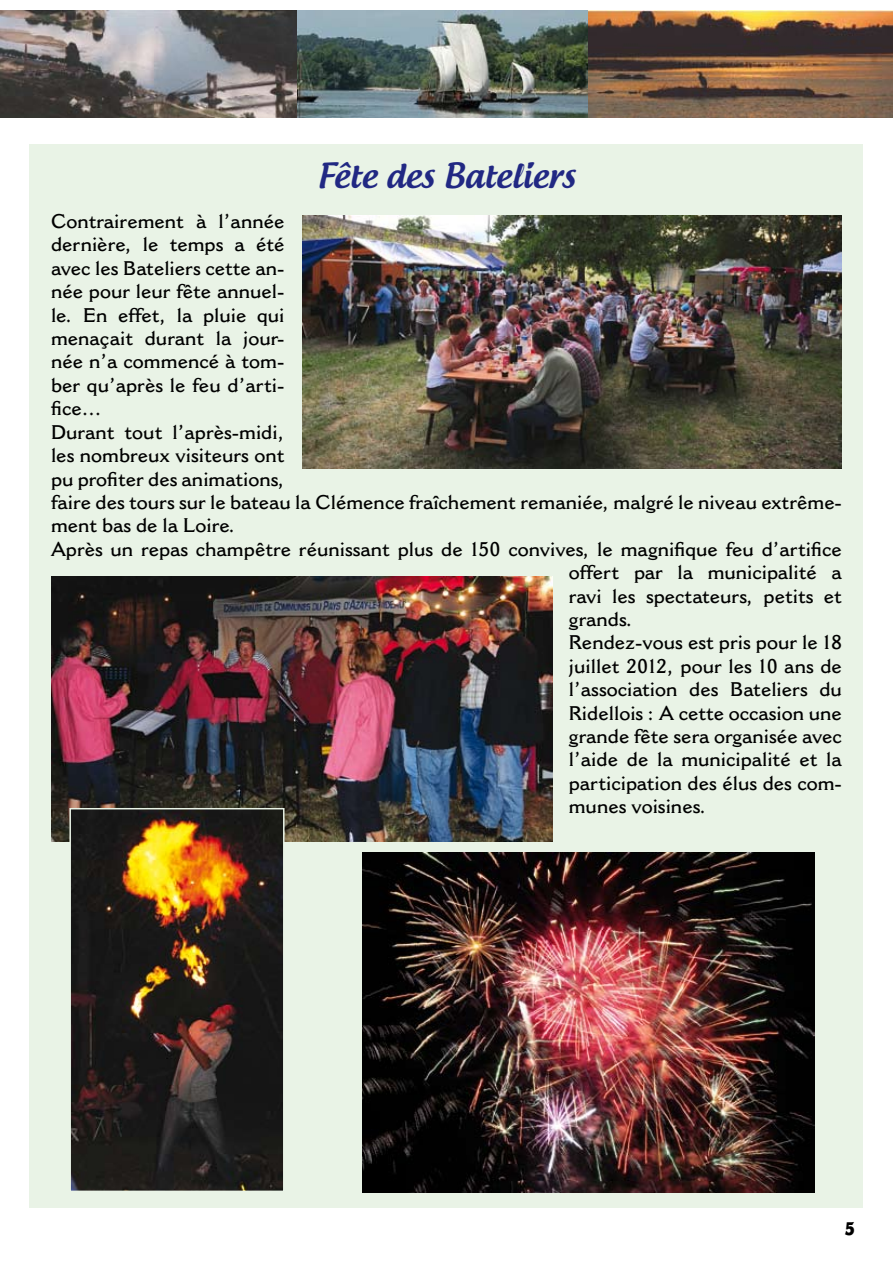
<style>
.page{position:relative;width:893px;height:1263px;background:#fff}
.page>*{position:absolute;margin:0;border:0;box-sizing:border-box;transform-origin:0 0}
.t1{font:500 33px "Androgyne";color:#212883}
.t2{font:600 19.5px "Cantoria";color:#000}
.t3{font:800 18px "Cantoria";color:#000}
</style>
<div class="page">
<div style="left:30px;top:145px;width:833px;height:1063px;background:#e9f3e6"></div>
<img style="left:0;top:11px;width:893px;height:107px">
<img style="left:302px;top:215px;width:540px;height:254px">
<img style="left:51px;top:576px;width:501px;height:266px">
<img style="left:72px;top:811px;width:210px;height:378px">
<div style="left:69px;top:808px;width:216px;height:384px;border:2px solid #e9f3e6"></div>
<img style="left:363px;top:853px;width:452px;height:339px">
<h1 class="t1" style="left:318px;top:155px;width:259px">Fête des Bateliers</h1>
<p class="t2" style="left:51px;top:209px;width:235px">Contrairement à l’année</p>
<p class="t2" style="left:51px;top:233px;width:235px">dernière, le temps a été</p>
<p class="t2" style="left:51px;top:256px;width:235px">avec les Bateliers cette an-</p>
<p class="t2" style="left:51px;top:280px;width:235px">née pour leur fête annuel-</p>
<p class="t2" style="left:51px;top:303px;width:235px">le. En effet, la pluie qui</p>
<p class="t2" style="left:51px;top:326px;width:235px">menaçait durant la jour-</p>
<p class="t2" style="left:51px;top:350px;width:235px">née n’a commencé à tom-</p>
<p class="t2" style="left:51px;top:373px;width:235px">ber qu’après le feu d’arti-</p>
<p class="t2" style="left:51px;top:397px;width:52px">fice…</p>
<p class="t2" style="left:51px;top:420px;width:235px">Durant tout l’après-midi,</p>
<p class="t2" style="left:51px;top:443px;width:235px">les nombreux visiteurs ont</p>
<p class="t2" style="left:51px;top:467px;width:235px">pu profiter des animations,</p>
<p class="t2" style="left:51px;top:490px;width:792px">faire des tours sur le bateau la Clémence fraîchement remaniée, malgré le niveau extrême-</p>
<p class="t2" style="left:51px;top:514px;width:186px">ment bas de la Loire.</p>
<p class="t2" style="left:51px;top:537px;width:792px">Après un repas champêtre réunissant plus de 150 convives, le magnifique feu d’artifice</p>
<p class="t2" style="left:569px;top:560px;width:274px">offert par la municipalité a</p>
<p class="t2" style="left:569px;top:584px;width:274px">ravi les spectateurs, petits et</p>
<p class="t2" style="left:569px;top:607px;width:65px">grands.</p>
<p class="t2" style="left:569px;top:631px;width:274px">Rendez-vous est pris pour le 18</p>
<p class="t2" style="left:569px;top:654px;width:274px">juillet 2012, pour les 10 ans de</p>
<p class="t2" style="left:569px;top:677px;width:274px">l’association des Bateliers du</p>
<p class="t2" style="left:569px;top:701px;width:274px">Ridellois : A cette occasion une</p>
<p class="t2" style="left:569px;top:724px;width:274px">grande fête sera organisée avec</p>
<p class="t2" style="left:569px;top:748px;width:274px">l’aide de la municipalité et la</p>
<p class="t2" style="left:569px;top:771px;width:274px">participation des élus des com-</p>
<p class="t2" style="left:569px;top:794px;width:139px">munes voisines.</p>
<p class="t3" style="left:845px;top:1217px;width:12px">5</p>
</div>
